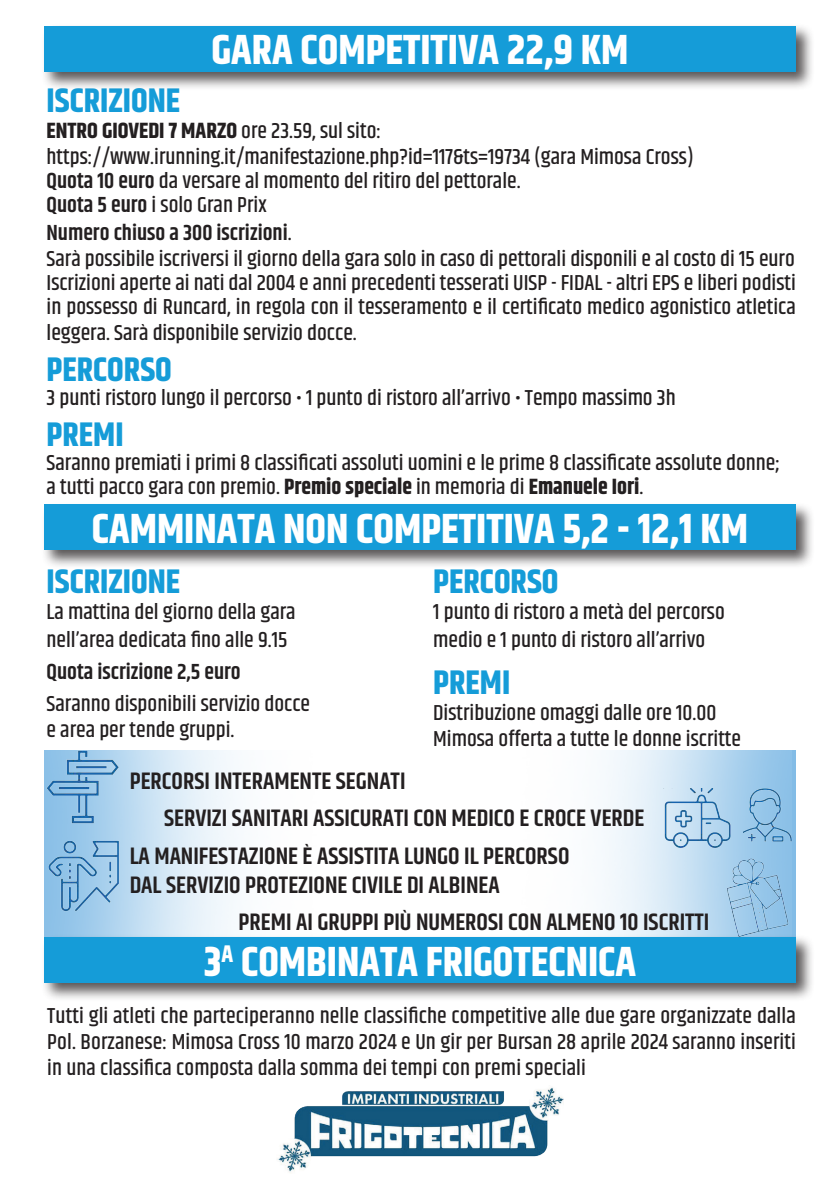
<style>
.page{position:relative;width:840px;height:1191px;background:#fff}
.page>*{position:absolute;margin:0;border:0;box-sizing:border-box;transform-origin:0 0}
.t1{font:700 42px "Khand";color:#fff}
.t2{font:700 34px "Khand";color:#159cd8}
.t3{font:27.2px "Arial";color:#000001}
.t4{font:25.4px "Arial";color:#000001}
.t5{font:600 24px/37.8px "Khand";color:#231f20}
.t6{font:500 22px/26px "Khand";color:#231f20}
.t7{font:600 22px "Khand";color:#231f20}
.s1{font-weight:700}
.s2{font-weight:600}
</style>
<div class="page">
<img style="left:45px;top:750px;width:81px;height:76px">
<img style="left:718px;top:856px;width:78px;height:78px">
<img style="left:45px;top:826px;width:81px;height:89px">
<img style="left:743px;top:780px;width:52px;height:66px">
<img style="left:663px;top:788px;width:69px;height:63px">
<img style="left:277px;top:1087px;width:286px;height:85px">
<div style="left:41px;top:23px;width:773px;height:68px;background:#231f20;opacity:.75"></div>
<div style="left:44px;top:26px;width:751px;height:46px;background:#159cd8"></div>
<div style="left:41px;top:502px;width:773px;height:67px;background:#231f20;opacity:.75"></div>
<div style="left:44px;top:505px;width:751px;height:45px;background:#159cd8"></div>
<div style="left:41px;top:934px;width:773px;height:68px;background:#231f20;opacity:.75"></div>
<div style="left:44px;top:937px;width:751px;height:45px;background:#159cd8"></div>
<h1 class="t1" style="left:211px;top:20px;width:418px">GARA COMPETITIVA 22,9 KM</h1>
<h2 class="t2" style="left:46px;top:77px;width:135px">ISCRIZIONE</h2>
<p class="t6" style="left:46px;top:119px;width:648px"><span class="s1">ENTRO GIOVEDI 7 MARZO</span> ore 23.59, sul sito: https://www.irunning.it/manifestazione.php?id=117&amp;ts=19734 (gara Mimosa Cross)</p>
<p class="t6" style="left:46px;top:170px;width:475px;line-height:24px"><span class="s2">Quota 10 euro</span> da versare al momento del ritiro del pettorale.<br><span class="s2">Quota 5 euro</span> i solo Gran Prix</p>
<p class="t6" style="left:46px;top:221px;width:749px"><span class="s2">Numero chiuso a 300 iscrizioni</span>.<br>Sarà possibile iscriversi il giorno della gara solo in caso di pettorali disponili e al costo di 15 euro</p>
<p class="t6" style="left:46px;top:272px;width:750px;line-height:24px">Iscrizioni aperte ai nati dal 2004 e anni precedenti tesserati UISP - FIDAL - altri EPS e liberi podisti in possesso di Runcard, in regola con il tesseramento e il certificato medico agonistico atletica</p>
<p class="t6" style="left:46px;top:321px;width:311px">leggera. Sarà disponibile servizio docce.</p>
<h2 class="t2" style="left:46px;top:345px;width:127px">PERCORSO</h2>
<p class="t6" style="left:46px;top:386px;width:630px">3 punti ristoro lungo il percorso • 1 punto di ristoro all’arrivo • Tempo massimo 3h</p>
<h2 class="t2" style="left:46px;top:410px;width:78px">PREMI</h2>
<p class="t6" style="left:46px;top:452px;width:734px;line-height:24px">Saranno premiati i primi 8 classificati assoluti uomini e le prime 8 classificate assolute donne; a tutti pacco gara con premio. <span class="s1">Premio speciale</span> in memoria di <span class="s1">Emanuele Iori</span>.</p>
<p class="t4" style="left:464px;top:134px;width:176px">anni precedenti</p>
<p class="t3" style="left:351px;top:264px;width:188px">anni precedenti</p>
<h1 class="t1" style="left:92px;top:498px;width:657px">CAMMINATA NON COMPETITIVA 5,2 - 12,1 KM</h1>
<h2 class="t2" style="left:46px;top:557px;width:135px">ISCRIZIONE</h2>
<p class="t6" style="left:46px;top:599px;width:250px;line-height:28px">La mattina del giorno della gara nell’area dedicata fino alle 9.15</p>
<p class="t7" style="left:46px;top:657px;width:196px">Quota iscrizione 2,5 euro</p>
<p class="t6" style="left:46px;top:692px;width:265px">Saranno disponibili servizio docce e area per tende gruppi.</p>
<p class="t5" style="left:130px;top:764px;width:277px">PERCORSI INTERAMENTE SEGNATI</p>
<h2 class="t2" style="left:433px;top:557px;width:127px">PERCORSO</h2>
<p class="t6" style="left:433px;top:599px;width:293px;line-height:28px">1 punto di ristoro a metà del percorso medio e 1 punto di ristoro all’arrivo</p>
<h2 class="t2" style="left:433px;top:658px;width:78px">PREMI</h2>
<p class="t6" style="left:433px;top:701px;width:309px">Distribuzione omaggi dalle ore 10.00<br>Mimosa offerta a tutte le donne iscritte</p>
<p class="t5" style="left:130px;top:801px;width:516px;text-indent:34px">SERVIZI SANITARI ASSICURATI CON MEDICO E CROCE VERDE<br>LA MANIFESTAZIONE È ASSISTITA LUNGO IL PERCORSO</p>
<p class="t5" style="left:238px;top:867px;width:472px;line-height:37.2px;text-indent:-109px">DAL SERVIZIO PROTEZIONE CIVILE DI ALBINEA<br>PREMI AI GRUPPI PIÙ NUMEROSI CON ALMENO 10 ISCRITTI</p>
<h1 class="t1" style="left:204px;top:931px;width:433px">3<sup>A</sup> COMBINATA FRIGOTECNICA</h1>
<p class="t6" style="left:47px;top:1004px;width:749px;text-align:justify">Tutti gli atleti che parteciperanno nelle classifiche competitive alle due gare organizzate dalla Pol. Borzanese: Mimosa Cross 10 marzo 2024 e Un gir per Bursan 28 aprile 2024 saranno inseriti in una classifica composta dalla somma dei tempi con premi speciali</p>
</div>
